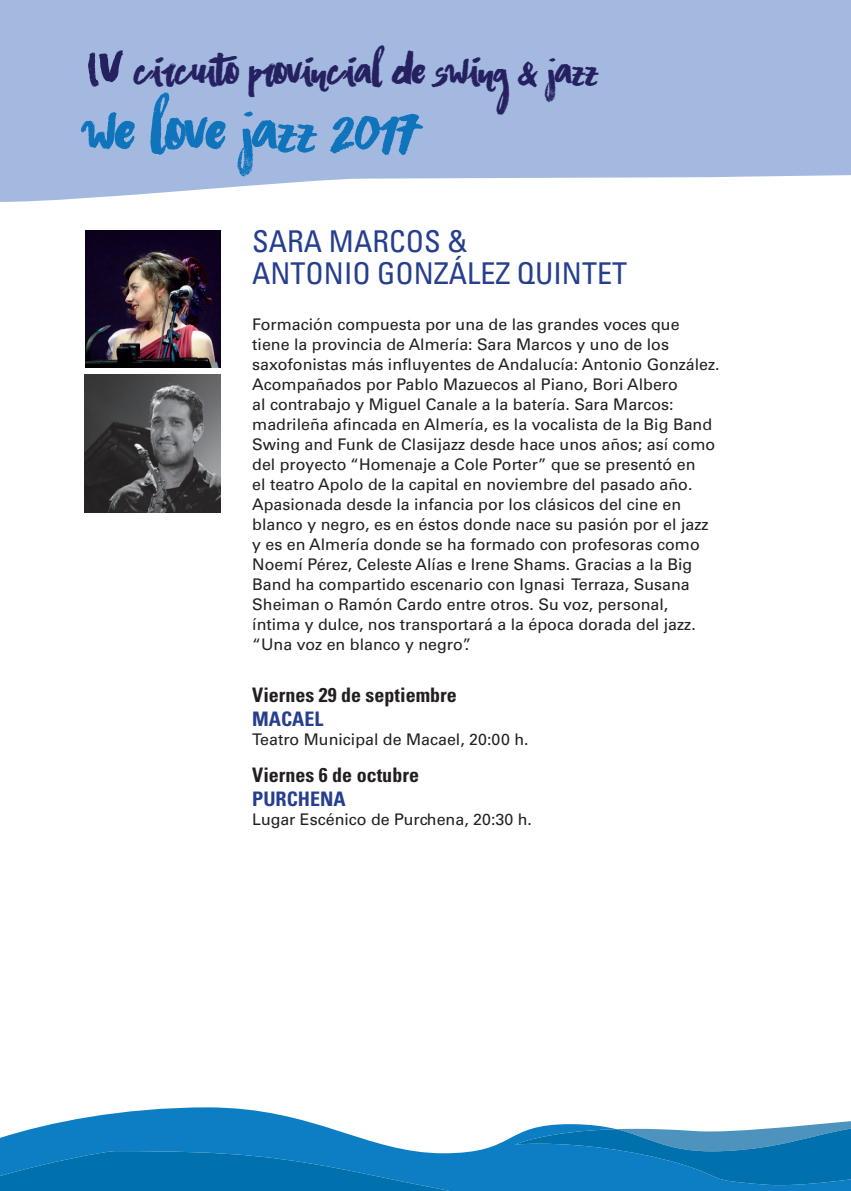
<style>
.page{position:relative;width:851px;height:1191px;background:#fff}
.page>*{position:absolute;margin:0;border:0;box-sizing:border-box;transform-origin:0 0}
.t1{font:62px "Asphalts Brush";color:#1074bc}
.t2{font:42px "Asphalts Brush";color:#252161}
.t3{font:condensed 30px/32px "Univers LT Std";color:#253f8e}
.t4{font:700 condensed 20px "Univers LT Std";color:#231f20}
.t5{font:700 condensed 20px "Univers LT Std";color:#253f8e}
.t6{font:16px/20px "Univers LT Std";color:#231f20}
</style>
<div class="page">
<svg style="left:0;top:0;width:850px;height:202px;background:#acbfe2"></svg>
<svg style="left:85px;top:50px;width:38px;height:37px"></svg>
<svg style="left:0;top:1107px;width:850px;height:84px;fill:#0d7ec3"></svg>
<svg style="left:0;top:1151px;width:450px;height:40px;background:#0575b3"></svg>
<svg style="left:514px;top:1121px;width:336px;height:64px;background:#2c8abf"></svg>
<img style="left:86px;top:230px;width:134px;height:138px">
<img style="left:85px;top:374px;width:135px;height:138px">
<h2 class="t2" style="left:134px;top:41px;width:485px">CIRCUITO PROVINCIAL DE SWING &amp; JAZZ”</h2>
<h1 class="t1" style="left:85px;top:86px;width:336px">WE LOVE JAZZ 2017</h1>
<h3 class="t3" style="left:252px;top:225px;width:376px">SARA MARCOS &amp;<br>ANTONIO GONZÁLEZ QUINTET</h3>
<p class="t6" style="left:252px;top:315px;width:469px">Formación compuesta por una de las grandes voces que tiene la provincia de Almería: Sara Marcos y uno de los saxofonistas más influyentes de Andalucía: Antonio González.<br>Acompañados por Pablo Mazuecos al Piano, Bori Albero<br>al contrabajo y Miguel Canale a la batería. Sara Marcos: madrileña afincada en Almería, es la vocalista de la Big Band Swing and Funk de Clasijazz desde hace unos años; así como del proyecto “Homenaje a Cole Porter” que se presentó en<br>el teatro Apolo de la capital en noviembre del pasado año.<br>Apasionada desde la infancia por los clásicos del cine en blanco y negro, es en éstos donde nace su pasión por el jazz y es en Almería donde se ha formado con profesoras como Noemí Pérez, Celeste Alías e Irene Shams. Gracias a la Big Band ha compartido escenario con Ignasi Terraza, Susana Sheiman o Ramón Cardo entre otros. Su voz, personal, íntima y dulce, nos transportará a la época dorada del jazz. “Una voz en blanco y negro”.</p>
<p class="t4" style="left:252px;top:683px;width:206px">Viernes 29 de septiembre</p>
<p class="t5" style="left:252px;top:707px;width:73px">MACAEL</p>
<p class="t6" style="left:252px;top:730px;width:278px">Teatro Municipal de Macael, 20:00 h.</p>
<p class="t4" style="left:252px;top:762px;width:168px">Viernes 6 de octubre</p>
<p class="t5" style="left:252px;top:786px;width:95px">PURCHENA</p>
<p class="t6" style="left:252px;top:809px;width:281px">Lugar Escénico de Purchena, 20:30 h.</p>
</div>
